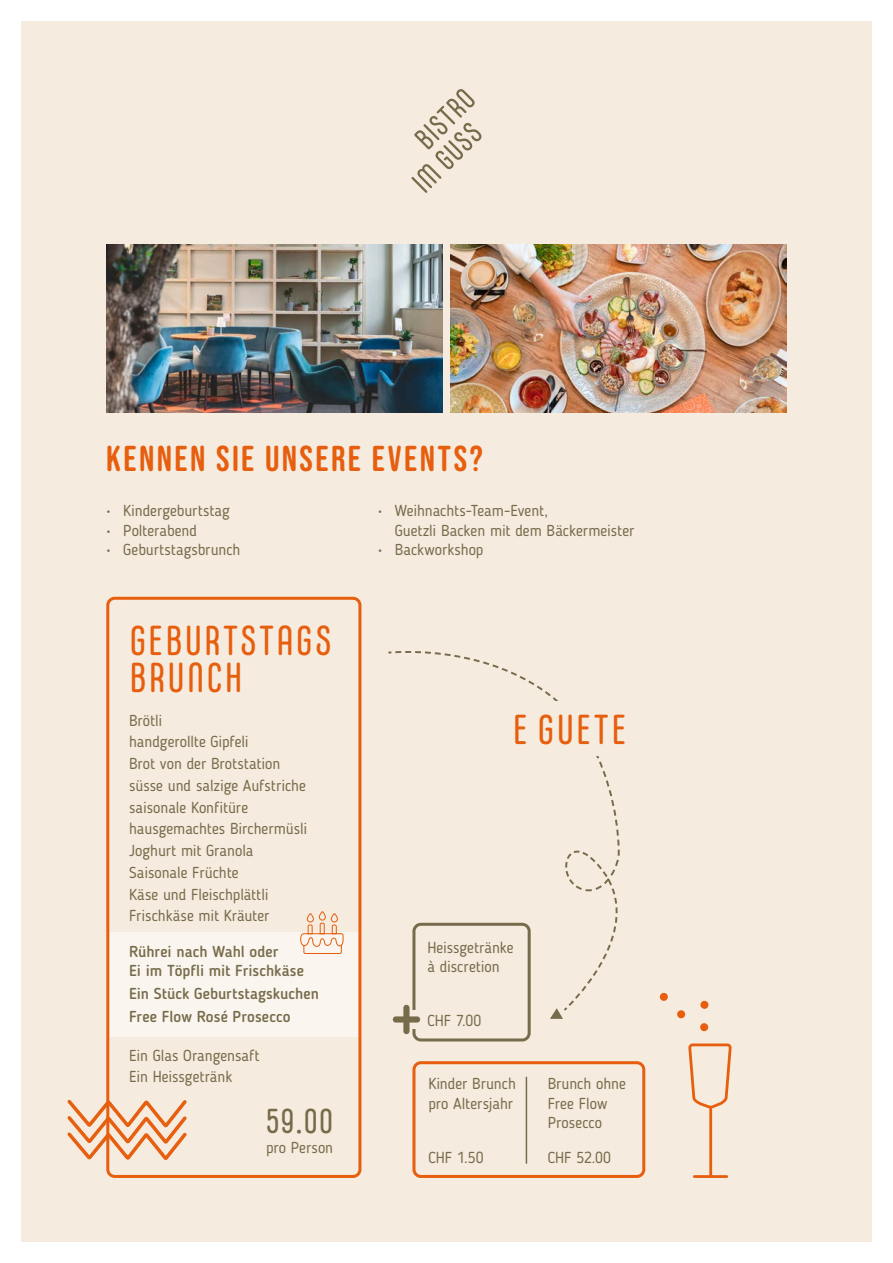
<style>
.page{position:relative;width:893px;height:1263px;background:#fff}
.page>*{position:absolute;margin:0;border:0;box-sizing:border-box;transform-origin:0 0}
.t1{font:82.8px "Carl Marx";color:#766b4a}
.t2{font:42px/37.5px "Carl Marx";letter-spacing:.04em;color:#e65e0e}
.t3{font:36px "Bebas Neue Rounded";letter-spacing:.07em;color:#e65e0e}
.t4{font:34.5px "Carl Marx";color:#766b4a}
.t5{font:15.75px/21.8px "Blogger Sans";letter-spacing:-.005em;color:#766b4a}
.t6{font:500 15.75px/18.8px "Blogger Sans";color:#766b4a}
</style>
<div class="page">
<div style="left:21px;top:21px;width:851px;height:1221px;background:#f5ebde"></div>
<svg style="left:411px;top:89px;width:71px;height:104px"></svg>
<div style="left:106px;top:932px;width:255px;height:105px;background:#faf5ee"></div>
<svg style="left:67px;top:1099px;width:120px;height:61px"></svg>
<div style="left:106px;top:597px;width:255px;height:581px;border:3px solid #e65e0e;border-radius:7px"></div>
<div style="left:412px;top:1061px;width:233px;height:117px;border:3px solid #e65e0e;border-radius:7px"></div>
<hr style="left:526px;top:1077px;width:1px;height:86px;background:#766b4a">
<svg style="left:660px;top:993px;width:48px;height:38px"></svg>
<svg style="left:688px;top:1043px;width:42px;height:135px"></svg>
<hr style="left:709px;top:1107px;width:3px;height:69px;background:#e65e0e">
<img style="left:106px;top:245px;width:336px;height:167px">
<img style="left:451px;top:244px;width:336px;height:168px">
<div style="left:412px;top:923px;width:119px;height:118px;border:3px solid #766b4a;border-radius:7px"></div>
<div style="left:407px;top:1011px;width:17px;height:18px;background:#f5ebde"></div>
<svg style="left:300px;top:911px;width:44px;height:43px"></svg>
<svg style="left:388px;top:651px;width:232px;height:361px"></svg>
<div style="left:512px;top:701px;width:126px;height:54px;background:#f5ebde"></div>
<h3 class="t3" style="left:106px;top:438px;width:378px">KENNEN SIE UNSERE EVENTS?</h3>
<p class="t5" style="left:106px;top:500px;width:125px">• Kindergeburtstag</p>
<p class="t5" style="left:106px;top:519px;width:92px">• Polterabend</p>
<p class="t5" style="left:106px;top:539px;width:136px">• Geburtstagsbrunch</p>
<p class="t5" style="left:395px;top:501px;width:241px;line-height:19.5px;text-indent:-17px">• Weihnachts-Team-Event,<br>Guetzli Backen mit dem Bäckermeister</p>
<p class="t5" style="left:378px;top:539px;width:107px">• Backworkshop</p>
<h2 class="t2" style="left:129px;top:621px;width:204px">GEBURTSTAGS<br>BRUNCH</h2>
<p class="t5" style="left:129px;top:709px;width:180px">Brötli<br>handgerollte Gipfeli<br>Brot von der Brotstation süsse und salzige Aufstriche saisonale Konfitüre hausgemachtes Birchermüsli<br>Joghurt mit Granola<br>Saisonale Früchte<br>Käse und Fleischplättli<br>Frischkäse mit Kräuter</p>
<p class="t6" style="left:129px;top:942px;width:176px">Rührei nach Wahl oder<br>Ei im Töpfli mit Frischkäse</p>
<p class="t6" style="left:129px;top:982px;width:191px;line-height:23px">Ein Stück Geburtstagskuchen<br>Free Flow Rosé Prosecco</p>
<p class="t5" style="left:129px;top:1044px;width:132px">Ein Glas Orangensaft<br>Ein Heissgetränk</p>
<h3 class="t4" style="left:266px;top:1102px;width:69px">59.00</h3>
<p class="t5" style="left:266px;top:1136px;width:69px">pro Person</p>
<h2 class="t2" style="left:512px;top:710px;width:116px">E GUETE</h2>
<p class="t5" style="left:427px;top:938px;width:88px;line-height:19.5px">Heissgetränke à discretion</p>
<h1 class="t1" style="left:389px;top:970px;width:37px">+</h1>
<p class="t5" style="left:427px;top:1010px;width:56px">CHF 7.00</p>
<p class="t5" style="left:428px;top:1074px;width:89px;line-height:19.5px">Kinder Brunch pro Altersjahr</p>
<p class="t5" style="left:428px;top:1146px;width:57px">CHF 1.50</p>
<p class="t5" style="left:548px;top:1074px;width:80px;line-height:19.5px">Brunch ohne<br>Free Flow<br>Prosecco</p>
<p class="t5" style="left:548px;top:1146px;width:65px">CHF 52.00</p>
</div>
